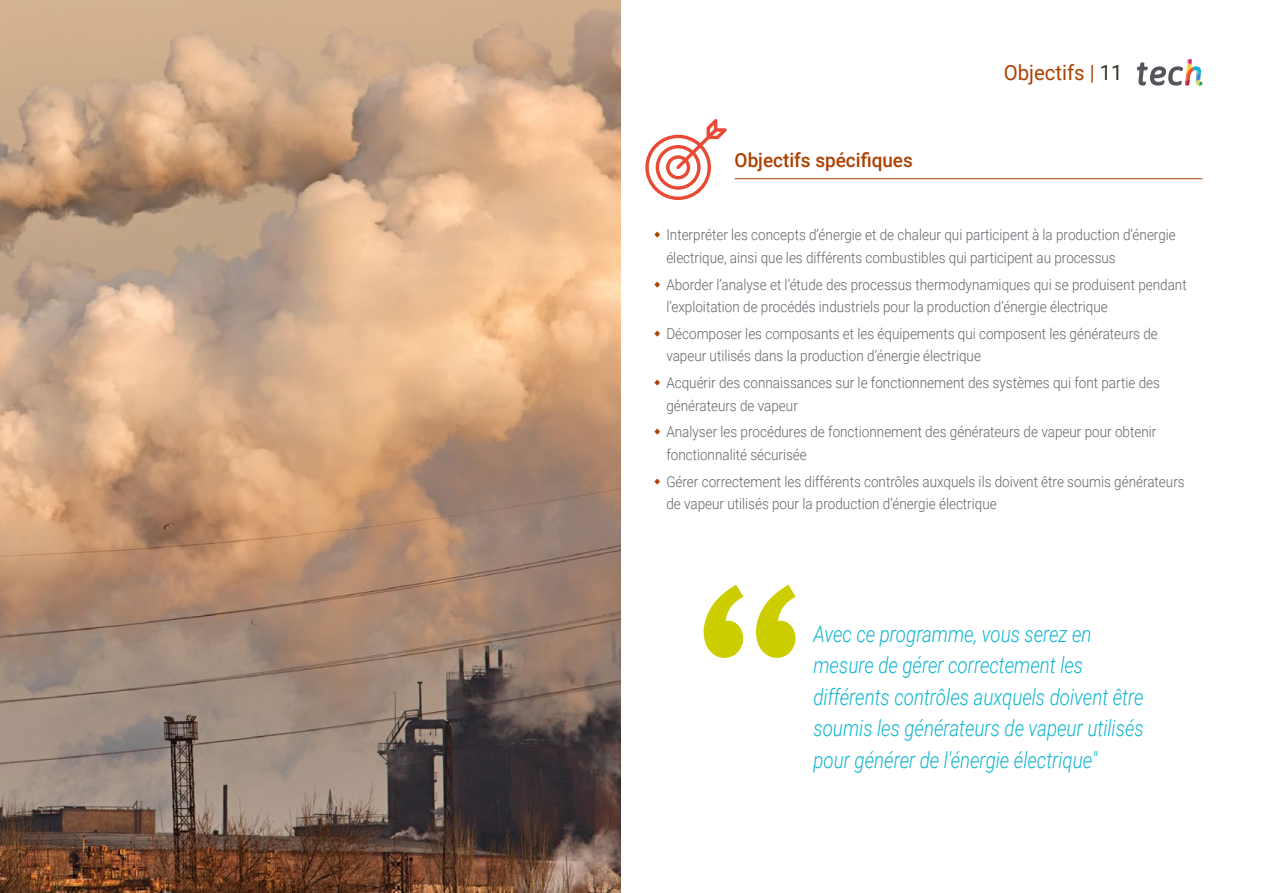
<style>
.page{position:relative;width:1263px;height:893px;background:#fff}
.page>*{position:absolute;margin:0;border:0;box-sizing:border-box;transform-origin:0 0}
.t1{font:italic 300 22.5px/31.5px "Roboto";color:#0fb6cf;scale:.83 1}
.t2{font:21px "Roboto";color:#ae4000}
.t3{font:500 19.5px "Roboto";color:#ae4000}
.t4{font:300 15px/22.5px "Roboto";color:#61646a;scale:.9 1}
.s1{color:#312e20}
</style>
<div class="page">
<hr style="left:735px;top:178px;width:467px;height:1px;background:#ae4000">
<svg style="left:645px;top:119px;width:82px;height:81px"></svg>
<svg style="left:1137px;top:59px;width:65px;height:27px"></svg>
<img style="left:0;top:0;width:621px;height:893px">
<svg style="left:704px;top:585px;width:92px;height:73px"></svg>
<h3 class="t3" style="left:735px;top:146px;width:180px">Objectifs spécifiques</h3>
<h2 class="t2" style="left:1004px;top:57px;width:120px">Objectifs | <span class="s1">11</span></h2>
<p class="t4" style="left:666px;top:223px;width:568px">Interpréter les concepts d’énergie et de chaleur qui participent à la production d’énergie électrique, ainsi que les différents combustibles qui participent au processus</p>
<p class="t4" style="left:666px;top:272px;width:580px">Aborder l’analyse et l’étude des processus thermodynamiques qui se produisent pendant l’exploitation de procédés industriels pour la production d’énergie électrique</p>
<p class="t4" style="left:666px;top:322px;width:548px">Décomposer les composants et les équipements qui composent les générateurs de vapeur utilisés dans la production d’énergie électrique</p>
<p class="t4" style="left:666px;top:371px;width:550px">Acquérir des connaissances sur le fonctionnement des systèmes qui font partie des générateurs de vapeur</p>
<p class="t4" style="left:666px;top:420px;width:546px">Analyser les procédures de fonctionnement des générateurs de vapeur pour obtenir fonctionnalité sécurisée</p>
<p class="t4" style="left:666px;top:469px;width:577px">Gérer correctement les différents contrôles auxquels ils doivent être soumis générateurs de vapeur utilisés pour la production d’énergie électrique</p>
<h1 class="t1" style="left:813px;top:617px;width:399px">Avec ce programme, vous serez en mesure de gérer correctement les différents contrôles auxquels doivent être soumis les générateurs de vapeur utilisés pour générer de l'énergie électrique"</h1>
</div>
